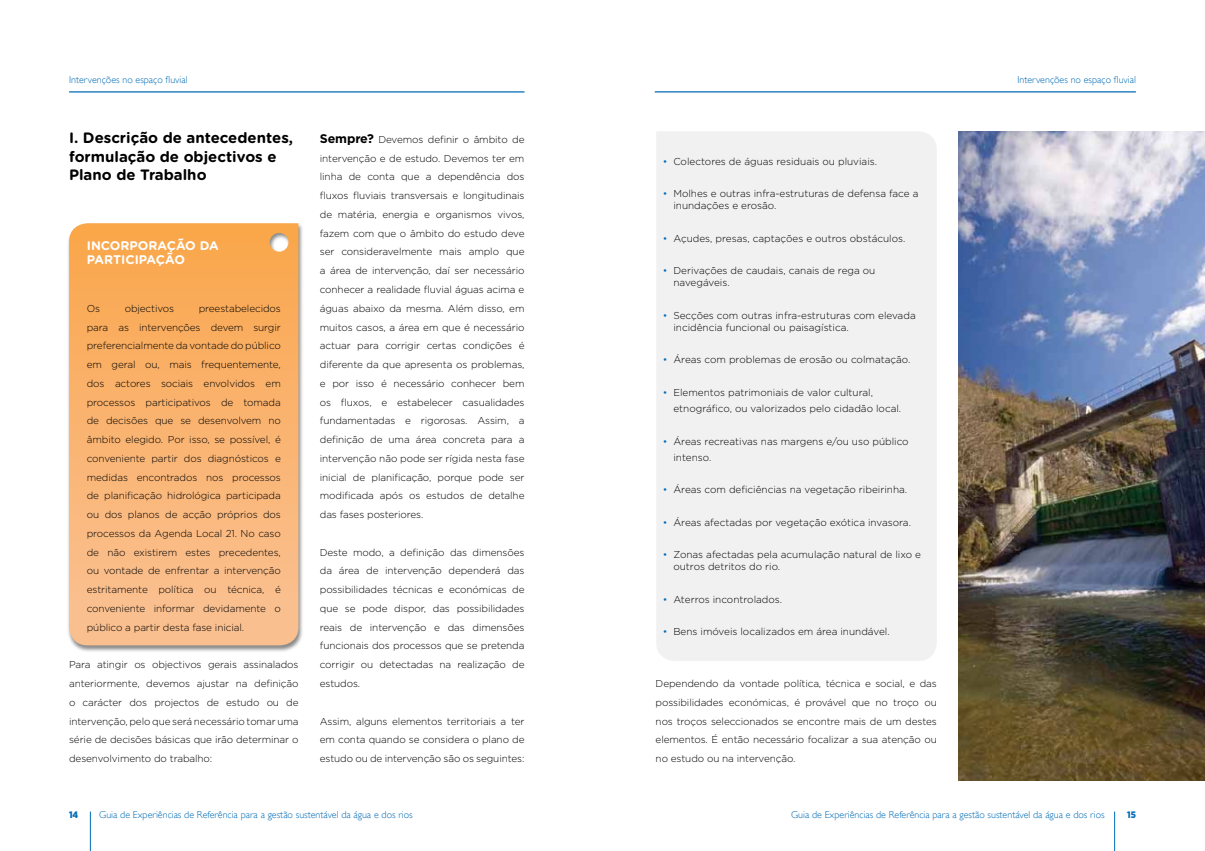
<style>
.page{position:relative;width:1205px;height:851px;background:#fff}
.page>*{position:absolute;margin:0;border:0;box-sizing:border-box;transform-origin:0 0}
.t1{font:700 15px/18.8px "Gotham Rounded";color:#000}
.t2{font:700 12.5px/13.8px "Gotham Rounded";color:#fff}
.t3{font:300 10px/18.8px "Gotham";color:#000}
.t4{font:300 10px "Gill Sans";color:#006bb6}
.t5{font:900 9.38px "Gotham Narrow";color:#006bb6}
.s1{font-weight:700;font-size:12.5px}
.s2{color:#006bb6}
</style>
<div class="page">
<hr style="left:90px;top:811px;width:1px;height:39px;background:#006bb6">
<hr style="left:1114px;top:811px;width:1px;height:39px;background:#006bb6">
<hr style="left:655px;top:91px;width:481px;height:1px;background:#006bb6">
<div style="left:656px;top:132px;width:281px;height:529px;background:#f1f1f2"></div>
<img style="left:958px;top:131px;width:247px;height:649px">
<hr style="left:69px;top:91px;width:455px;height:1px;background:#006bb6">
<div style="left:67px;top:222px;width:237px;height:430px;background:#000;opacity:.46"></div>
<svg style="left:69px;top:223px;width:229px;height:422px"></svg>
<p class="t4" style="left:69px;top:74px;width:120px">Intervenções no espaço fluvial</p>
<h1 class="t1" style="left:69px;top:127px;width:226px">I. Descrição de antecedentes, formulação de objectivos e<br>Plano de Trabalho</h1>
<p class="t2" style="left:87px;top:238px;width:133px">INCORPORAÇÃO DA<br>PARTICIPAÇÃO</p>
<p class="t3" style="left:87px;top:298px;width:15px">Os</p>
<p class="t3" style="left:125px;top:298px;width:51px">objectivos</p>
<p class="t3" style="left:87px;top:298px;width:196px;text-align:justify;text-indent:112px">preestabelecidos para as intervenções devem surgir preferencialmente da vontade do público em geral ou, mais frequentemente, dos actores sociais envolvidos em processos participativos de tomada de decisões que se desenvolvem no âmbito elegido. Por isso, se possível, é conveniente partir dos diagnósticos e medidas encontrados nos processos de planificação hidrológica participada ou dos planos de acção próprios dos processos da Agenda Local 21. No caso de não existirem estes precedentes, ou vontade de enfrentar a intervenção estritamente política ou técnica, é conveniente informar devidamente o público a partir desta fase inicial.</p>
<p class="t3" style="left:69px;top:655px;width:231px;text-align:justify">Para atingir os objectivos gerais assinalados anteriormente, devemos ajustar na definição o carácter dos projectos de estudo ou de intervenção, pelo que será necessário tomar uma série de decisões básicas que irão determinar o desenvolvimento do trabalho:</p>
<p class="t3" style="left:320px;top:130px;width:206px;text-align:justify"><span class="s1">Sempre?</span> Devemos definir o âmbito de intervenção e de estudo. Devemos ter em linha de conta que a dependência dos fluxos fluviais transversais e longitudinais de matéria, energia e organismos vivos, fazem com que o âmbito do estudo deve ser consideravelmente mais amplo que a área de intervenção, daí ser necessário conhecer a realidade fluvial águas acima e águas abaixo da mesma. Além disso, em muitos casos, a área em que é necessário actuar para corrigir certas condições é diferente da que apresenta os problemas, e por isso é necessário conhecer bem os fluxos, e estabelecer casualidades fundamentadas e rigorosas. Assim, a definição de uma área concreta para a intervenção não pode ser rígida nesta fase inicial de planificação, porque pode ser modificada após os estudos de detalhe das fases posteriores.</p>
<p class="t3" style="left:320px;top:542px;width:206px;text-align:justify">Deste modo, a definição das dimensões da área de intervenção dependerá das possibilidades técnicas e económicas de que se pode dispor, das possibilidades reais de intervenção e das dimensões funcionais dos processos que se pretenda corrigir ou detectadas na realização de estudos.</p>
<p class="t3" style="left:320px;top:711px;width:206px;text-align:justify">Assim, alguns elementos territoriais a ter em conta quando se considera o plano de estudo ou de intervenção são os seguintes:</p>
<p class="t3" style="left:663px;top:151px;width:216px"><span class="s2">•</span> Colectores de águas residuais ou pluviais.</p>
<p class="t3" style="left:673px;top:187px;width:247px;line-height:12px;text-indent:-11px"><span class="s2">•</span> Molhes e outras infra-estruturas de defensa face a inundações e erosão.</p>
<p class="t3" style="left:663px;top:228px;width:244px"><span class="s2">•</span> Açudes, presas, captações e outros obstáculos.</p>
<p class="t3" style="left:673px;top:264px;width:204px;line-height:12px;text-indent:-11px"><span class="s2">•</span> Derivações de caudais, canais de rega ou navegáveis.</p>
<p class="t3" style="left:673px;top:309px;width:244px;line-height:12px;text-indent:-11px"><span class="s2">•</span> Secções com outras infra-estruturas com elevada incidência funcional ou paisagística.</p>
<p class="t3" style="left:663px;top:350px;width:249px"><span class="s2">•</span> Áreas com problemas de erosão ou colmatação.</p>
<p class="t3" style="left:673px;top:384px;width:229px;line-height:16.2px;text-indent:-11px"><span class="s2">•</span> Elementos patrimoniais de valor cultural, etnográfico, ou valorizados pelo cidadão local.</p>
<p class="t3" style="left:673px;top:432px;width:237px;line-height:16.2px;text-indent:-11px"><span class="s2">•</span> Áreas recreativas nas margens e/ou uso público intenso.</p>
<p class="t3" style="left:663px;top:480px;width:246px"><span class="s2">•</span> Áreas com deficiências na vegetação ribeirinha.</p>
<p class="t3" style="left:663px;top:512px;width:250px"><span class="s2">•</span> Áreas afectadas por vegetação exótica invasora.</p>
<p class="t3" style="left:673px;top:548px;width:249px;line-height:12px;text-indent:-11px"><span class="s2">•</span> Zonas afectadas pela acumulação natural de lixo e outros detritos do rio.</p>
<p class="t3" style="left:663px;top:589px;width:121px"><span class="s2">•</span> Aterros incontrolados.</p>
<p class="t3" style="left:663px;top:622px;width:228px"><span class="s2">•</span> Bens imóveis localizados em área inundável.</p>
<p class="t3" style="left:656px;top:673px;width:283px;text-align:justify">Dependendo da vontade política, técnica e social, e das possibilidades económicas, é provável que no troço ou nos troços seleccionados se encontre mais de um destes elementos. É então necessário focalizar a sua atenção ou no estudo ou na intervenção.</p>
<p class="t4" style="left:1017px;top:74px;width:120px">Intervenções no espaço fluvial</p>
<p class="t5" style="left:69px;top:808px;width:11px">14</p>
<p class="t4" style="left:99px;top:809px;width:315px">Guia de Experiências de Referência para a gestão sustentável da água e dos rios</p>
<p class="t4" style="left:791px;top:809px;width:315px">Guia de Experiências de Referência para a gestão sustentável da água e dos rios</p>
<p class="t5" style="left:1127px;top:808px;width:10px">15</p>
</div>
